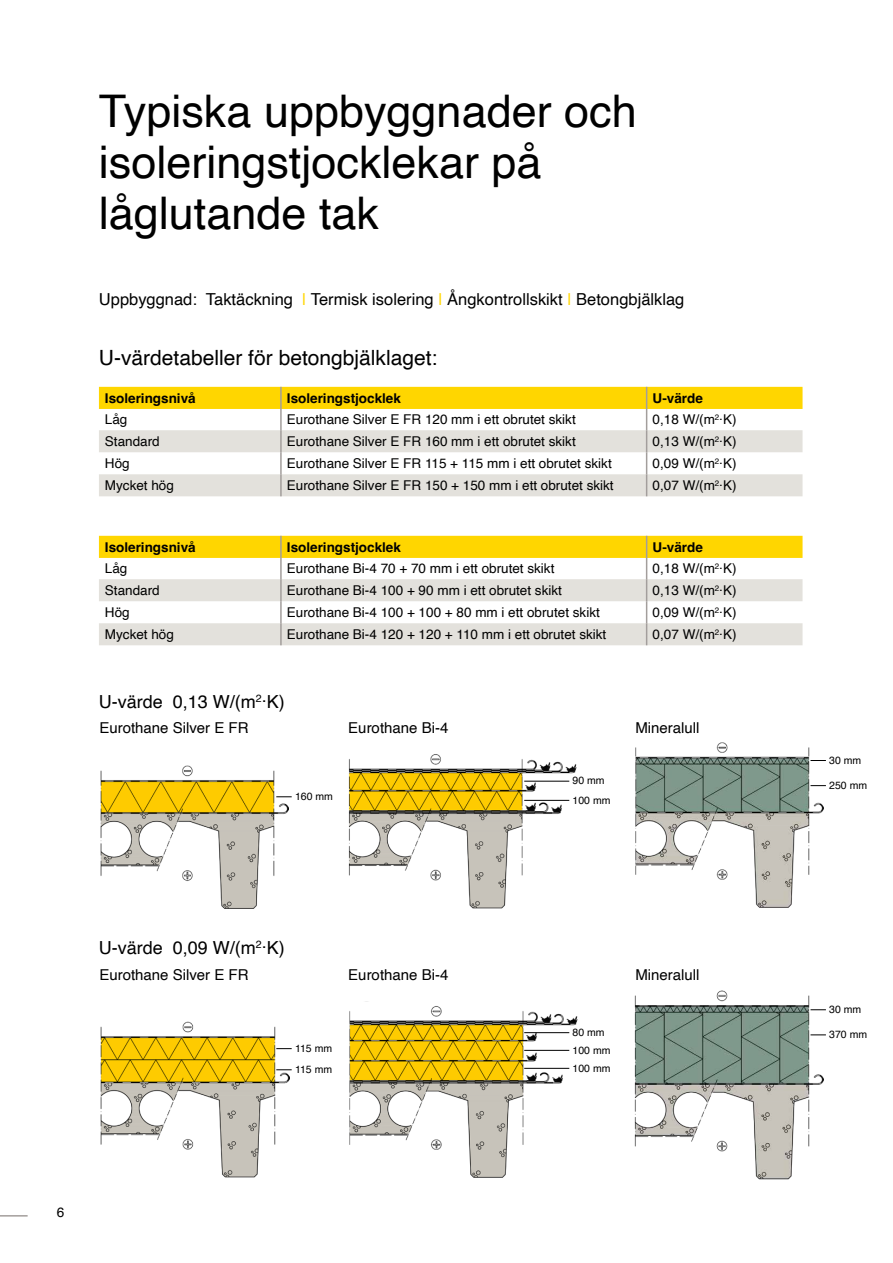
<style>
.page{position:relative;width:893px;height:1263px;background:#fff}
.page>*{position:absolute;margin:0;border:0;box-sizing:border-box;transform-origin:0 0}
.t1{font:45px/51px "Helvetica";color:#000}
.t2{font:21px "Helvetica";color:#000}
.t3{font:18px "Helvetica";color:#000}
.t4{font:16.5px "Helvetica";color:#000}
.t5{font:15px "Helvetica";color:#000}
.t6{font:13.5px "Helvetica";color:#000}
.t7{font:700 13.5px "Helvetica";color:#000}
.t8{font:10.5px/18px "Helvetica";color:#000}
.s1{color:#ffd600}
</style>
<div class="page">
<svg style="left:0;top:1215px;width:28px;height:1px"></svg>
<svg style="left:99px;top:387px;width:703px;height:109px"></svg>
<svg style="left:99px;top:536px;width:703px;height:109px"></svg>
<img style="left:635px;top:742px;width:189px;height:166px">
<img style="left:634px;top:990px;width:190px;height:189px">
<svg style="left:810px;top:760px;width:16px;height:1px"></svg>
<svg style="left:810px;top:785px;width:16px;height:1px"></svg>
<img style="left:348px;top:754px;width:229px;height:154px">
<hr style="left:524px;top:781px;width:45px;height:1px;background:#000">
<hr style="left:524px;top:800px;width:45px;height:1px;background:#000">
<img style="left:100px;top:765px;width:189px;height:143px">
<svg style="left:276px;top:796px;width:16px;height:1px"></svg>
<svg style="left:810px;top:1009px;width:16px;height:1px"></svg>
<svg style="left:810px;top:1035px;width:16px;height:1px"></svg>
<img style="left:349px;top:1006px;width:228px;height:172px">
<hr style="left:524px;top:1032px;width:45px;height:1px;background:#000">
<hr style="left:524px;top:1050px;width:45px;height:1px;background:#000">
<hr style="left:524px;top:1068px;width:45px;height:1px;background:#000">
<img style="left:100px;top:1021px;width:189px;height:157px">
<svg style="left:276px;top:1048px;width:16px;height:1px"></svg>
<svg style="left:276px;top:1069px;width:16px;height:1px"></svg>
<h1 class="t1" style="left:99px;top:87px;width:539px">Typiska uppbyggnader och isoleringstjocklekar på låglutande tak</h1>
<p class="t4" style="left:99px;top:286px;width:587px">Uppbyggnad: Taktäckning <span class="s1">|</span> Termisk isolering <span class="s1">|</span> Ångkontrollskikt <span class="s1">|</span> Betongbjälklag</p>
<h2 class="t2" style="left:99px;top:341px;width:340px">U-värdetabeller för betongbjälklaget:</h2>
<p class="t7" style="left:105px;top:390px;width:92px">Isoleringsnivå</p>
<p class="t7" style="left:287px;top:390px;width:116px">Isoleringstjocklek</p>
<p class="t7" style="left:653px;top:390px;width:52px">U-värde</p>
<p class="t6" style="left:105px;top:409px;width:24px">Låg</p>
<p class="t6" style="left:287px;top:409px;width:290px">Eurothane Silver E FR 120 mm i ett obrutet skikt</p>
<p class="t6" style="left:653px;top:409px;width:85px">0,18 W/(m<sup>2</sup>.K)</p>
<p class="t6" style="left:105px;top:431px;width:56px">Standard</p>
<p class="t6" style="left:287px;top:431px;width:290px">Eurothane Silver E FR 160 mm i ett obrutet skikt</p>
<p class="t6" style="left:653px;top:431px;width:85px">0,13 W/(m<sup>2</sup>.K)</p>
<p class="t6" style="left:105px;top:453px;width:26px">Hög</p>
<p class="t6" style="left:287px;top:453px;width:326px">Eurothane Silver E FR 115 + 115 mm i ett obrutet skikt</p>
<p class="t6" style="left:653px;top:453px;width:85px">0,09 W/(m<sup>2</sup>.K)</p>
<p class="t6" style="left:105px;top:475px;width:71px">Mycket hög</p>
<p class="t6" style="left:287px;top:475px;width:328px">Eurothane Silver E FR 150 + 150 mm i ett obrutet skikt</p>
<p class="t6" style="left:653px;top:475px;width:85px">0,07 W/(m<sup>2</sup>.K)</p>
<p class="t7" style="left:105px;top:539px;width:92px">Isoleringsnivå</p>
<p class="t7" style="left:287px;top:539px;width:116px">Isoleringstjocklek</p>
<p class="t7" style="left:653px;top:539px;width:52px">U-värde</p>
<p class="t6" style="left:105px;top:558px;width:24px">Låg</p>
<p class="t6" style="left:287px;top:558px;width:269px">Eurothane Bi-4 70 + 70 mm i ett obrutet skikt</p>
<p class="t6" style="left:653px;top:558px;width:85px">0,18 W/(m<sup>2</sup>.K)</p>
<p class="t6" style="left:105px;top:580px;width:56px">Standard</p>
<p class="t6" style="left:287px;top:580px;width:277px">Eurothane Bi-4 100 + 90 mm i ett obrutet skikt</p>
<p class="t6" style="left:653px;top:580px;width:85px">0,13 W/(m<sup>2</sup>.K)</p>
<p class="t6" style="left:105px;top:602px;width:26px">Hög</p>
<p class="t6" style="left:287px;top:602px;width:314px">Eurothane Bi-4 100 + 100 + 80 mm i ett obrutet skikt</p>
<p class="t6" style="left:653px;top:602px;width:85px">0,09 W/(m<sup>2</sup>.K)</p>
<p class="t6" style="left:105px;top:624px;width:71px">Mycket hög</p>
<p class="t6" style="left:287px;top:624px;width:321px">Eurothane Bi-4 120 + 120 + 110 mm i ett obrutet skikt</p>
<p class="t6" style="left:653px;top:624px;width:85px">0,07 W/(m<sup>2</sup>.K)</p>
<h3 class="t3" style="left:99px;top:688px;width:187px">U-värde 0,13 W/(m<sup>2</sup>.K)</h3>
<p class="t5" style="left:99px;top:716px;width:151px">Eurothane Silver E FR</p>
<p class="t5" style="left:348px;top:716px;width:102px">Eurothane Bi-4</p>
<p class="t5" style="left:635px;top:716px;width:66px">Mineralull</p>
<p class="t8" style="left:573px;top:772px;width:34px">90 mm</p>
<p class="t8" style="left:295px;top:788px;width:39px">160 mm</p>
<p class="t8" style="left:573px;top:791px;width:39px">100 mm</p>
<p class="t8" style="left:829px;top:751px;width:34px">30 mm</p>
<p class="t8" style="left:829px;top:777px;width:39px">250 mm</p>
<h3 class="t3" style="left:99px;top:934px;width:187px">U-värde 0,09 W/(m<sup>2</sup>.K)</h3>
<p class="t5" style="left:99px;top:963px;width:151px">Eurothane Silver E FR</p>
<p class="t5" style="left:348px;top:963px;width:102px">Eurothane Bi-4</p>
<p class="t5" style="left:635px;top:963px;width:66px">Mineralull</p>
<p class="t8" style="left:829px;top:1000px;width:34px">30 mm</p>
<p class="t8" style="left:295px;top:1038px;width:39px;line-height:21.1px">115 mm<br>115 mm</p>
<p class="t8" style="left:573px;top:1023px;width:34px">80 mm</p>
<p class="t8" style="left:829px;top:1026px;width:39px">370 mm</p>
<p class="t8" style="left:573px;top:1041px;width:39px">100 mm<br>100 mm</p>
<p class="t6" style="left:57px;top:1202px;width:9px">6</p>
</div>
